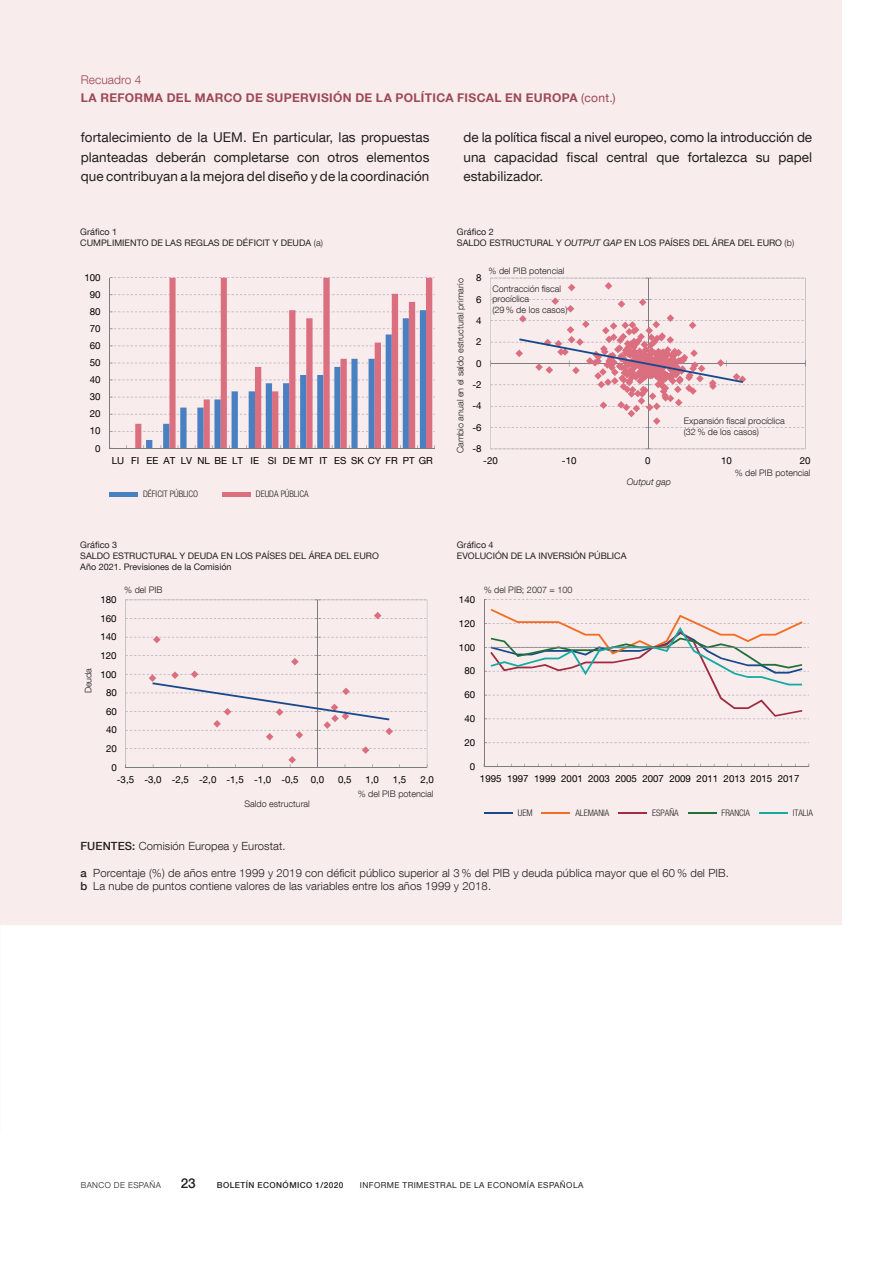
<style>
.page{position:relative;width:893px;height:1263px;background:#fff}
.page>*{position:absolute;margin:0;border:0;box-sizing:border-box;transform-origin:0 0}
.Texto_recuadro{font:13.5px/19.5px "Bd E Neue Helvetica";letter-spacing:.005em;color:#231f20;text-align:justify}
.t1{font:500 13.5px "Bd E Neue Helvetica";color:#231f20}
.Título_recuadro{font:700 12px "Bd E Neue Helvetica";letter-spacing:.03em;color:#9d4855}
.Numero_recuadro{font:300 12px "Bd E Neue Helvetica";letter-spacing:.005em;color:#9d4855}
.t2{font:300 11.25px/13.5px "Bd E Neue Helvetica";letter-spacing:.01em;color:#231f20}
.t3{font:9.75px "Bd E Neue Helvetica";color:#010000}
.t4{font:9px/10.8px "Bd E Neue Helvetica";color:#231f20}
.t5{font:300 9px/10.8px "Bd E Neue Helvetica";color:#231f20}
.t6{font:300 condensed 9px "Bd E Neue Helvetica";color:#231f20}
.t7{font:italic 300 9px "Bd E Neue Helvetica";color:#231f20}
.t8{font:8.25px "Bd E Neue Helvetica";letter-spacing:.05em;color:#231f20}
.t9{font:500 8.25px "Bd E Neue Helvetica";letter-spacing:.05em;color:#231f20}
.t10{font:300 8.25px "Bd E Neue Helvetica";letter-spacing:.05em;color:#231f20}
.s1{font-weight:400}
.s2{font-weight:300}
.s3{font-style:italic}
.s4{font-weight:500}
</style>
<div class="page">
<div style="left:0;top:0;width:842px;height:925px;background:#f9eced"></div>
<svg style="left:110px;top:277px;width:325px;height:154px"></svg>
<svg style="left:135px;top:278px;width:297px;height:170px"></svg>
<hr style="left:109px;top:278px;width:1px;height:170px;background:#7b7c82">
<hr style="left:110px;top:448px;width:325px;height:1px;background:#7b7c82">
<svg style="left:144px;top:310px;width:282px;height:138px"></svg>
<div style="left:109px;top:492px;width:29px;height:5px;background:#4880c2"></div>
<div style="left:222px;top:492px;width:29px;height:5px;background:#db6f7f"></div>
<svg style="left:487px;top:599px;width:322px;height:144px"></svg>
<hr style="left:484px;top:600px;width:1px;height:167px;background:#7b7c82">
<hr style="left:484px;top:766px;width:325px;height:1px;background:#7b7c82">
<svg style="left:485px;top:609px;width:318px;height:111px"></svg>
<hr style="left:484px;top:812px;width:29px;height:2px;background:#17498c">
<hr style="left:541px;top:812px;width:29px;height:2px;background:#f36d22">
<hr style="left:618px;top:812px;width:29px;height:2px;background:#9f2c3f">
<hr style="left:688px;top:812px;width:28px;height:2px;background:#227038">
<hr style="left:759px;top:812px;width:29px;height:2px;background:#13aba2">
<svg style="left:490px;top:278px;width:316px;height:171px"></svg>
<hr style="left:648px;top:278px;width:1px;height:171px;background:#7b7c82">
<hr style="left:491px;top:363px;width:314px;height:1px;background:#7b7c82">
<svg style="left:605px;top:282px;width:7px;height:8px"></svg>
<svg style="left:568px;top:284px;width:7px;height:7px"></svg>
<svg style="left:515px;top:297px;width:231px;height:131px"></svg>
<svg style="left:125px;top:600px;width:303px;height:168px"></svg>
<p class="Numero_recuadro" style="left:81px;top:72px;width:62px">Recuadro 4</p>
<p class="Título_recuadro" style="left:81px;top:90px;width:536px">LA REFORMA DEL MARCO DE SUPERVISIÓN DE LA POLÍTICA FISCAL EN EUROPA <span class="s1">(cont.)</span></p>
<p class="Texto_recuadro" style="left:81px;top:128px;width:350px">fortalecimiento de la UEM. En particular, las propuestas planteadas deberán completarse con otros elementos que contribuyan a la mejora del diseño y de la coordinación</p>
<p class="Texto_recuadro" style="left:463px;top:128px;width:350px">de la política fiscal a nivel europeo, como la introducción de una capacidad fiscal central que fortalezca su papel estabilizador.</p>
<p class="t4" style="left:80px;top:226px;width:244px">Gráfico 1<br>CUMPLIMIENTO DE LAS REGLAS DE DÉFICIT Y DEUDA <span class="s2">(a)</span></p>
<p class="t3" style="left:84px;top:271px;width:18px">100</p>
<p class="t3" style="left:90px;top:288px;width:12px">90</p>
<p class="t3" style="left:90px;top:306px;width:12px">80</p>
<p class="t3" style="left:90px;top:322px;width:12px">70</p>
<p class="t3" style="left:90px;top:340px;width:12px">60</p>
<p class="t3" style="left:90px;top:357px;width:12px">50</p>
<p class="t3" style="left:90px;top:374px;width:12px">40</p>
<p class="t3" style="left:90px;top:391px;width:12px">30</p>
<p class="t3" style="left:90px;top:408px;width:12px">20</p>
<p class="t3" style="left:90px;top:425px;width:12px">10</p>
<p class="t3" style="left:95px;top:442px;width:7px">0</p>
<p class="t3" style="left:112px;top:454px;width:323px">LU FI EE AT LV NL BE LT IE SI DE MT IT ES SK CY FR PT GR</p>
<p class="t6" style="left:143px;top:489px;width:57px">DÉFICIT PÚBLICO</p>
<p class="t6" style="left:256px;top:489px;width:54px">DEUDA PÚBLICA</p>
<p class="t4" style="left:80px;top:539px;width:300px">Gráfico 3<br>SALDO ESTRUCTURAL Y DEUDA EN LOS PAÍSES DEL ÁREA DEL EURO<br>Año 2021. Previsiones de la Comisión</p>
<p class="t5" style="left:124px;top:584px;width:40px">% del PIB</p>
<p class="t3" style="left:100px;top:593px;width:18px">180</p>
<p class="t3" style="left:100px;top:612px;width:18px">160</p>
<p class="t3" style="left:100px;top:631px;width:18px">140</p>
<p class="t5" style="left:83px;top:693px;width:27px;rotate:-90deg">Deuda</p>
<p class="t3" style="left:100px;top:649px;width:18px">120</p>
<p class="t3" style="left:100px;top:668px;width:18px">100</p>
<p class="t3" style="left:106px;top:687px;width:12px">80</p>
<p class="t3" style="left:106px;top:705px;width:12px">60</p>
<p class="t3" style="left:106px;top:724px;width:12px">40</p>
<p class="t3" style="left:106px;top:742px;width:12px">20</p>
<p class="t3" style="left:111px;top:761px;width:7px">0</p>
<p class="t3" style="left:117px;top:773px;width:209px">-3,5 -3,0 -2,5 -2,0 -1,5 -1,0 -0,5 0,0</p>
<p class="t3" style="left:338px;top:773px;width:15px">0,5</p>
<p class="t3" style="left:365px;top:773px;width:15px">1,0</p>
<p class="t3" style="left:393px;top:773px;width:15px">1,5</p>
<p class="t3" style="left:420px;top:773px;width:15px">2,0</p>
<p class="t5" style="left:244px;top:799px;width:67px">Saldo estructural</p>
<p class="t5" style="left:358px;top:788px;width:77px">% del PIB potencial</p>
<p class="t4" style="left:457px;top:226px;width:339px">Gráfico 2<br>SALDO ESTRUCTURAL Y <span class="s3">OUTPUT GAP</span> EN LOS PAÍSES DEL ÁREA DEL EURO <span class="s2">(b)</span></p>
<p class="t5" style="left:489px;top:265px;width:77px">% del PIB potencial</p>
<p class="t3" style="left:476px;top:272px;width:7px">8</p>
<p class="t5" style="left:455px;top:453px;width:176px;rotate:-90deg">Cambio anual en el saldo estructural primario</p>
<p class="t5" style="left:492px;top:283px;width:77px">Contracción fiscal procíclica<br>(29% de los casos)</p>
<p class="t3" style="left:476px;top:293px;width:7px">6</p>
<p class="t3" style="left:476px;top:315px;width:7px">4</p>
<p class="t3" style="left:476px;top:336px;width:7px">2</p>
<p class="t3" style="left:476px;top:357px;width:7px">0</p>
<p class="t3" style="left:472px;top:378px;width:11px">-2</p>
<p class="t3" style="left:472px;top:400px;width:11px">-4</p>
<p class="t5" style="left:684px;top:415px;width:103px">Expansión fiscal procíclica (32 % de los casos)</p>
<p class="t3" style="left:472px;top:421px;width:11px">-6</p>
<p class="t3" style="left:472px;top:443px;width:11px">-8</p>
<p class="t3" style="left:483px;top:455px;width:16px">-20</p>
<p class="t3" style="left:562px;top:455px;width:16px">-10</p>
<p class="t3" style="left:645px;top:455px;width:7px">0</p>
<p class="t3" style="left:721px;top:455px;width:12px">10</p>
<p class="t3" style="left:800px;top:455px;width:12px">20</p>
<p class="t7" style="left:627px;top:476px;width:46px">Output gap</p>
<p class="t4" style="left:457px;top:539px;width:171px">Gráfico 4<br>EVOLUCIÓN DE LA INVERSIÓN PÚBLICA</p>
<p class="t5" style="left:484px;top:584px;width:90px">% del PIB; 2007 = 100</p>
<p class="t3" style="left:459px;top:593px;width:18px">140</p>
<p class="t3" style="left:459px;top:617px;width:18px">120</p>
<p class="t3" style="left:459px;top:641px;width:18px">100</p>
<p class="t3" style="left:464px;top:665px;width:12px">80</p>
<p class="t3" style="left:464px;top:689px;width:12px">60</p>
<p class="t3" style="left:464px;top:713px;width:12px">40</p>
<p class="t3" style="left:464px;top:736px;width:12px">20</p>
<p class="t3" style="left:470px;top:760px;width:7px">0</p>
<p class="t5" style="left:735px;top:467px;width:77px">% del PIB potencial</p>
<p class="t3" style="left:480px;top:773px;width:321px">1995 1997 1999 2001 2003 2005 2007 2009 2011 2013 2015 2017</p>
<p class="t6" style="left:518px;top:808px;width:16px">UEM</p>
<p class="t6" style="left:575px;top:808px;width:36px">ALEMANIA</p>
<p class="t6" style="left:652px;top:808px;width:28px">ESPAÑA</p>
<p class="t6" style="left:722px;top:808px;width:30px">FRANCIA</p>
<p class="t6" style="left:793px;top:808px;width:22px">ITALIA</p>
<p class="t2" style="left:80px;top:839px;width:207px"><span class="s4">FUENTES:</span> Comisión Europea y Eurostat.</p>
<p class="t2" style="left:80px;top:866px;width:650px"><span class="s4">a</span> Porcentaje (%) de años entre 1999 y 2019 con déficit público superior al 3 % del PIB y deuda pública mayor que el 60 % del PIB. <span class="s4">b</span> La nube de puntos contiene valores de las variables entre los años 1999 y 2018.</p>
<p class="t10" style="left:81px;top:1180px;width:82px">BANCO DE ESPAÑA</p>
<p class="t1" style="left:181px;top:1175px;width:16px">23</p>
<p class="t9" style="left:217px;top:1180px;width:128px">BOLETÍN ECONÓMICO 1/2020</p>
<p class="t8" style="left:360px;top:1180px;width:225px">INFORME TRIMESTRAL DE LA ECONOMÍA ESPAÑOLA</p>
</div>
